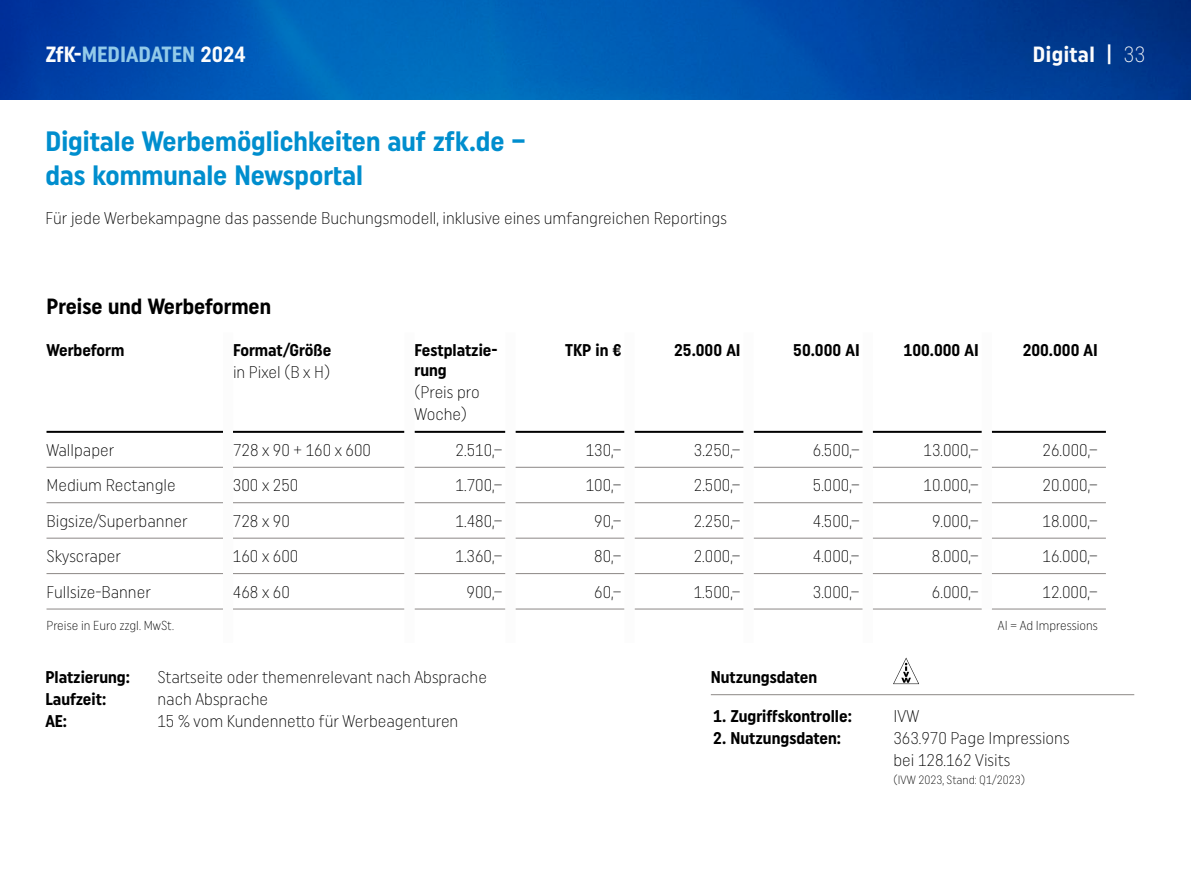
<style>
.page{position:relative;width:1191px;height:879px;background:#fff}
.page>*{position:absolute;margin:0;border:0;box-sizing:border-box;transform-origin:0 0}
.t1{font:700 28px/33.6px "Uniform Condensed";color:#008ece}
.t2{font:700 22px "Uniform Condensed";color:#000}
.t3{font:700 22px "Uniform Condensed";color:#92cae9}
.t4{font:700 22px "Uniform Condensed";letter-spacing:.02em;color:#fcfcfc}
.t5{font:300 17px/22px "Uniform Condensed";color:#000}
.t6{font:700 17px/20px "Uniform Condensed";color:#000}
.t7{font:300 13px "Uniform Condensed";color:#000}
.t8{font:300 12px "Uniform Condensed";color:#000}
.s1{color:#fcfcfc}
.s2{font-weight:300}
</style>
<div class="page">
<svg style="left:0;top:0;width:1191px;height:100px;background:#0050a9"></svg>
<hr style="left:46px;top:431px;width:177px;height:2px;background:#000">
<hr style="left:233px;top:431px;width:171px;height:2px;background:#000">
<hr style="left:414px;top:431px;width:91px;height:2px;background:#000">
<hr style="left:515px;top:431px;width:109px;height:2px;background:#000">
<hr style="left:634px;top:431px;width:109px;height:2px;background:#000">
<hr style="left:753px;top:431px;width:109px;height:2px;background:#000">
<hr style="left:872px;top:431px;width:109px;height:2px;background:#000">
<hr style="left:991px;top:431px;width:115px;height:2px;background:#000">
<hr style="left:46px;top:467px;width:177px;height:1px;background:#8c8886">
<hr style="left:233px;top:467px;width:171px;height:1px;background:#8c8886">
<hr style="left:414px;top:467px;width:91px;height:1px;background:#8c8886">
<hr style="left:515px;top:467px;width:109px;height:1px;background:#8c8886">
<hr style="left:634px;top:467px;width:109px;height:1px;background:#8c8886">
<hr style="left:753px;top:467px;width:109px;height:1px;background:#8c8886">
<hr style="left:872px;top:467px;width:109px;height:1px;background:#8c8886">
<hr style="left:991px;top:467px;width:115px;height:1px;background:#8c8886">
<hr style="left:46px;top:502px;width:177px;height:1px;background:#8c8886">
<hr style="left:233px;top:502px;width:171px;height:1px;background:#8c8886">
<hr style="left:414px;top:502px;width:91px;height:1px;background:#8c8886">
<hr style="left:515px;top:502px;width:109px;height:1px;background:#8c8886">
<hr style="left:634px;top:502px;width:109px;height:1px;background:#8c8886">
<hr style="left:753px;top:502px;width:109px;height:1px;background:#8c8886">
<hr style="left:872px;top:502px;width:109px;height:1px;background:#8c8886">
<hr style="left:991px;top:502px;width:115px;height:1px;background:#8c8886">
<hr style="left:46px;top:538px;width:177px;height:1px;background:#8c8886">
<hr style="left:233px;top:538px;width:171px;height:1px;background:#8c8886">
<hr style="left:414px;top:538px;width:91px;height:1px;background:#8c8886">
<hr style="left:515px;top:538px;width:109px;height:1px;background:#8c8886">
<hr style="left:634px;top:538px;width:109px;height:1px;background:#8c8886">
<hr style="left:753px;top:538px;width:109px;height:1px;background:#8c8886">
<hr style="left:872px;top:538px;width:109px;height:1px;background:#8c8886">
<hr style="left:991px;top:538px;width:115px;height:1px;background:#8c8886">
<hr style="left:46px;top:573px;width:177px;height:1px;background:#8c8886">
<hr style="left:233px;top:573px;width:171px;height:1px;background:#8c8886">
<hr style="left:414px;top:573px;width:91px;height:1px;background:#8c8886">
<hr style="left:515px;top:573px;width:109px;height:1px;background:#8c8886">
<hr style="left:634px;top:573px;width:109px;height:1px;background:#8c8886">
<hr style="left:753px;top:573px;width:109px;height:1px;background:#8c8886">
<hr style="left:872px;top:573px;width:109px;height:1px;background:#8c8886">
<hr style="left:991px;top:573px;width:115px;height:1px;background:#8c8886">
<hr style="left:46px;top:608px;width:177px;height:1px;background:#8c8886">
<hr style="left:233px;top:608px;width:171px;height:1px;background:#8c8886">
<hr style="left:414px;top:608px;width:91px;height:1px;background:#8c8886">
<hr style="left:515px;top:608px;width:109px;height:1px;background:#8c8886">
<hr style="left:634px;top:608px;width:109px;height:1px;background:#8c8886">
<hr style="left:753px;top:608px;width:109px;height:1px;background:#8c8886">
<hr style="left:872px;top:608px;width:109px;height:1px;background:#8c8886">
<hr style="left:991px;top:608px;width:115px;height:1px;background:#8c8886">
<hr style="left:711px;top:694px;width:423px;height:1px;background:#8c8886">
<svg style="left:893px;top:657px;width:26px;height:27px"></svg>
<p class="t3" style="left:45px;top:41px;width:202px"><span class="s1">ZfK-</span>MEDIADATEN <span class="s1">2024</span></p>
<p class="t4" style="left:1033px;top:41px;width:114px">Digital | <span class="s2">33</span></p>
<h1 class="t1" style="left:45px;top:124px;width:482px">Digitale Werbemöglichkeiten auf zfk.de – das kommunale Newsportal</h1>
<p class="t5" style="left:45px;top:207px;width:683px">Für jede Werbekampagne das passende Buchungsmodell, inklusive eines umfangreichen Reportings</p>
<p class="t2" style="left:47px;top:293px;width:226px">Preise und Werbeformen</p>
<p class="t6" style="left:46px;top:340px;width:79px">Werbeform</p>
<p class="t6" style="left:233px;top:340px;width:100px">Format/Größe</p>
<p class="t5" style="left:233px;top:361px;width:99px">in Pixel (B x H)</p>
<p class="t6" style="left:414px;top:340px;width:85px">Festplatzie&shy;rung</p>
<p class="t5" style="left:414px;top:381px;width:67px">(Preis pro<br>Woche)</p>
<p class="t6" style="left:565px;top:340px;width:58px">TKP in €</p>
<p class="t6" style="left:674px;top:340px;width:68px">25.000 AI</p>
<p class="t6" style="left:793px;top:340px;width:68px">50.000 AI</p>
<p class="t6" style="left:903px;top:340px;width:77px">100.000 AI</p>
<p class="t6" style="left:1022px;top:340px;width:77px">200.000 AI</p>
<p class="t5" style="left:46px;top:439px;width:69px">Wallpaper</p>
<p class="t5" style="left:233px;top:439px;width:140px">728 x 90 + 160 x 600</p>
<p class="t5" style="left:455px;top:439px;width:48px">2.510,–</p>
<p class="t5" style="left:586px;top:439px;width:37px">130,–</p>
<p class="t5" style="left:694px;top:439px;width:48px">3.250,–</p>
<p class="t5" style="left:813px;top:439px;width:48px">6.500,–</p>
<p class="t5" style="left:923px;top:439px;width:57px">13.000,–</p>
<p class="t5" style="left:1042px;top:439px;width:57px">26.000,–</p>
<p class="t5" style="left:46px;top:474px;width:131px">Medium Rectangle</p>
<p class="t5" style="left:233px;top:474px;width:67px">300 x 250</p>
<p class="t5" style="left:455px;top:474px;width:48px">1.700,–</p>
<p class="t5" style="left:586px;top:474px;width:37px">100,–</p>
<p class="t5" style="left:694px;top:474px;width:48px">2.500,–</p>
<p class="t5" style="left:813px;top:474px;width:48px">5.000,–</p>
<p class="t5" style="left:923px;top:474px;width:57px">10.000,–</p>
<p class="t5" style="left:1042px;top:474px;width:57px">20.000,–</p>
<p class="t5" style="left:46px;top:509px;width:143px">Bigsize/Superbanner</p>
<p class="t5" style="left:233px;top:509px;width:58px">728 x 90</p>
<p class="t5" style="left:455px;top:509px;width:48px">1.480,–</p>
<p class="t5" style="left:594px;top:509px;width:29px">90,–</p>
<p class="t5" style="left:694px;top:509px;width:48px">2.250,–</p>
<p class="t5" style="left:813px;top:509px;width:48px">4.500,–</p>
<p class="t5" style="left:932px;top:509px;width:48px">9.000,–</p>
<p class="t5" style="left:1042px;top:509px;width:57px">18.000,–</p>
<p class="t5" style="left:46px;top:545px;width:76px">Skyscraper</p>
<p class="t5" style="left:233px;top:545px;width:67px">160 x 600</p>
<p class="t5" style="left:455px;top:545px;width:48px">1.360,–</p>
<p class="t5" style="left:594px;top:545px;width:29px">80,–</p>
<p class="t5" style="left:694px;top:545px;width:48px">2.000,–</p>
<p class="t5" style="left:813px;top:545px;width:48px">4.000,–</p>
<p class="t5" style="left:932px;top:545px;width:48px">8.000,–</p>
<p class="t5" style="left:1042px;top:545px;width:57px">16.000,–</p>
<p class="t5" style="left:46px;top:580px;width:106px">Fullsize-Banner</p>
<p class="t5" style="left:233px;top:580px;width:58px">468 x 60</p>
<p class="t5" style="left:466px;top:580px;width:37px">900,–</p>
<p class="t5" style="left:594px;top:580px;width:29px">60,–</p>
<p class="t5" style="left:694px;top:580px;width:48px">1.500,–</p>
<p class="t5" style="left:813px;top:580px;width:48px">3.000,–</p>
<p class="t5" style="left:932px;top:580px;width:48px">6.000,–</p>
<p class="t5" style="left:1042px;top:580px;width:57px">12.000,–</p>
<p class="t7" style="left:46px;top:618px;width:129px">Preise in Euro zzgl. MwSt.</p>
<p class="t7" style="left:998px;top:618px;width:101px">AI = Ad Impressions</p>
<p class="t6" style="left:45px;top:667px;width:86px">Platzierung:</p>
<p class="t5" style="left:157px;top:666px;width:331px">Startseite oder themenrelevant nach Absprache</p>
<p class="t6" style="left:45px;top:689px;width:62px">Laufzeit:</p>
<p class="t5" style="left:157px;top:688px;width:112px">nach Absprache</p>
<p class="t6" style="left:45px;top:711px;width:23px">AE:</p>
<p class="t5" style="left:157px;top:710px;width:302px">15 % vom Kundennetto für Werbeagenturen</p>
<p class="t6" style="left:713px;top:705px;width:140px">1. Zugriffskontrolle:</p>
<p class="t5" style="left:893px;top:704px;width:27px">IVW</p>
<p class="t6" style="left:713px;top:727px;width:129px">2. Nutzungsdaten:</p>
<p class="t5" style="left:893px;top:726px;width:178px">363.970 Page Impressions bei 128.162 Visits</p>
<p class="t8" style="left:893px;top:772px;width:133px">(IVW 2023, Stand: Q1/2023)</p>
<p class="t6" style="left:711px;top:667px;width:108px">Nutzungsdaten</p>
</div>
